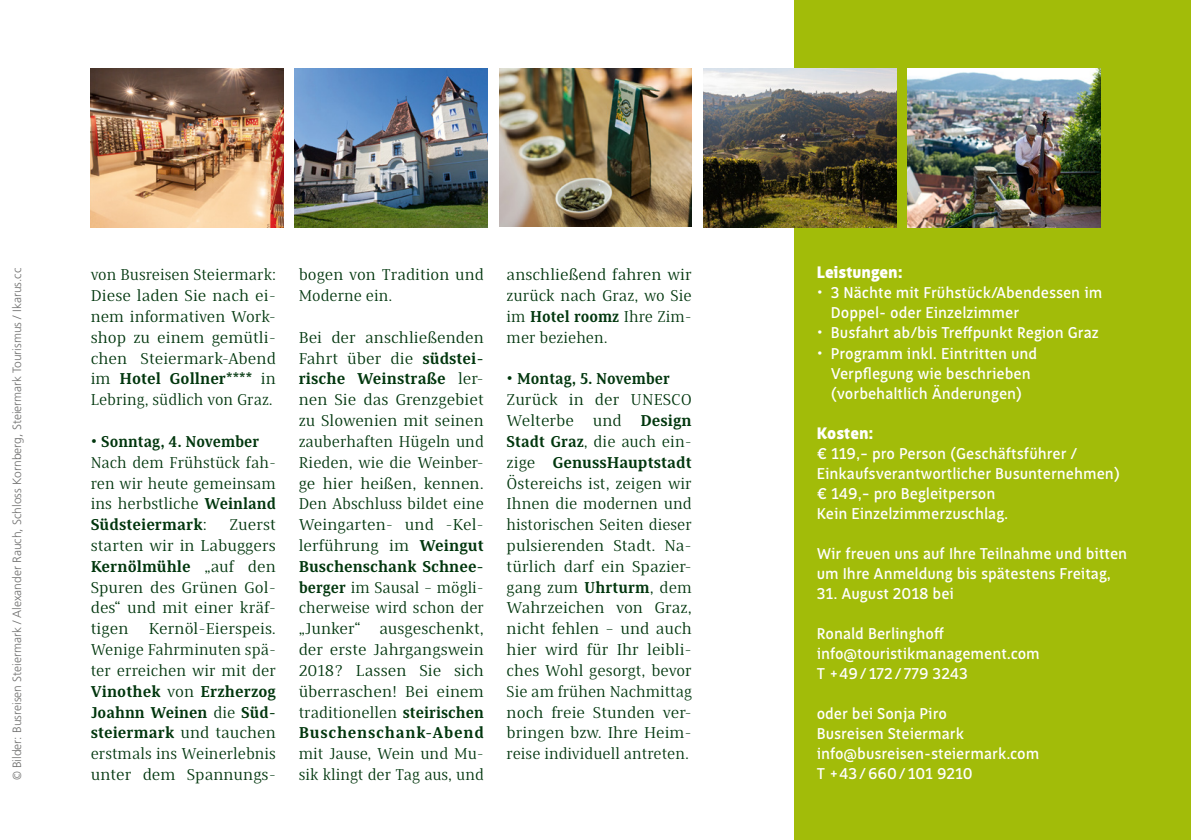
<style>
.page{position:relative;width:1191px;height:840px;background:#fff}
.page>*{position:absolute;margin:0;border:0;box-sizing:border-box;transform-origin:0 0}
.t1{font:900 17px "Saya FY";color:#fff}
.t2{font:16px/20.8px "Saya Serif FY";color:#00360d;text-align:justify;scale:1.05 1}
.t3{font:500 16px/20px "Saya FY";color:#fff}
.t4{font:16px/20.8px "Saya Serif FY";color:#00360d;text-align:justify}
.t5{font:700 16px "Saya Serif FY";color:#00360d}
.t6{font:16px/20.8px "Saya Serif FY";color:#00360d;scale:1.04 1}
.t7{font:300 12px "Frutiger LT Std";color:#6f6f6e}
.s1{font-family:"Saya FY"}
.s2{font-weight:700}
</style>
<div class="page">
<div style="left:794px;top:0;width:397px;height:839px;background:#a2bc09"></div>
<img style="left:907px;top:68px;width:193px;height:159px">
<img style="left:703px;top:68px;width:193px;height:159px">
<img style="left:499px;top:68px;width:193px;height:159px">
<img style="left:295px;top:68px;width:193px;height:159px">
<img style="left:91px;top:68px;width:192px;height:159px">
<p class="t7" style="left:10px;top:779px;width:512px;rotate:-90deg"><span class="s1">©</span> Bilder: Busreisen Steiermark / Alexander Rauch, Schloss Kornberg, Steiermark Tourismus / Ikarus.cc</p>
<p class="t4" style="left:91px;top:264px;width:187px">von Busreisen Steiermark:<br>Diese laden Sie nach ei&shy;nem informativen Work&shy;shop zu einem gemütli&shy;chen Steiermark-Abend im <span class="s2">Hotel Gollner****</span> in Lebring, südlich von Graz.</p>
<p class="t5" style="left:91px;top:431px;width:170px">• Sonntag, 4. November</p>
<p class="t4" style="left:91px;top:451px;width:187px">Nach dem Frühstück fah&shy;ren wir heute gemeinsam ins herbstliche <span class="s2">Weinland Südsteiermark</span>:</p>
<p class="t2" style="left:91px;top:513px;width:178px;text-indent:139px">Zuerst starten wir in Labuggers <span class="s2">Kernölmühle</span> „auf den Spuren des Grünen Gol&shy;des“ und mit einer kräf&shy;tigen</p>
<p class="t2" style="left:91px;top:617px;width:178px;text-indent:58px">Kernöl- Eierspeis.<br>Wenige Fahrminuten spä&shy;ter erreichen wir mit der <span class="s2">Vinothek</span> von <span class="s2">Erzherzog Joahnn Weinen</span> die <span class="s2">Süd&shy;steiermark</span> und tauchen erstmals ins Weinerlebnis unter dem Spannungs-</p>
<p class="t6" style="left:299px;top:264px;width:180px">bogen von Tradition und<br>Moderne ein.</p>
<p class="t2" style="left:299px;top:326px;width:178px">Bei der anschließenden Fahrt über die <span class="s2">südstei&shy;rische Weinstraße</span> ler&shy;nen Sie das Grenzgebiet zu Slowenien mit seinen zauberhaften Hügeln und Rieden, wie die Weinber&shy;ge hier heißen, kennen.<br>Den Abschluss bildet eine Weingarten- und - Kel&shy;lerführung im <span class="s2">Weingut Buschenschank Schnee&shy;berger</span> im Sausal – mögli&shy;cherweise wird schon der „Junker“ ausgeschenkt, der erste Jahrgangswein 2018? Lassen Sie sich überraschen! Bei einem traditionellen <span class="s2">steirischen Buschenschank-Abend</span></p>
<p class="t4" style="left:299px;top:742px;width:187px">mit Jause, Wein und Mu&shy;sik klingt der Tag aus, und</p>
<p class="t2" style="left:506px;top:264px;width:178px">anschließend fahren wir zurück nach Graz, wo Sie im <span class="s2">Hotel roomz</span> Ihre Zim&shy;mer beziehen.</p>
<p class="t5" style="left:506px;top:368px;width:165px">• Montag, 5. November</p>
<p class="t2" style="left:506px;top:389px;width:178px">Zurück in der UNESCO Welterbe und <span class="s2">Design Stadt Graz</span>, die auch ein&shy;zige <span class="s2">GenussHauptstadt </span>Östereichs ist, zeigen wir Ihnen die modernen und historischen Seiten dieser pulsierenden Stadt. Na&shy;türlich darf ein Spazier&shy;gang zum <span class="s2">Uhrturm</span>, dem Wahrzeichen von Graz, nicht fehlen – und auch hier wird für Ihr leibli&shy;ches Wohl gesorgt, bevor Sie am frühen Nachmittag noch freie Stunden ver&shy;bringen bzw. Ihre Heim&shy;reise individuell antreten.</p>
<p class="t1" style="left:816px;top:262px;width:88px">Leistungen:</p>
<p class="t3" style="left:831px;top:282px;width:273px;text-indent:-14px">• 3 Nächte mit Frühstück/Abendessen im<br>Doppel- oder Einzelzimmer</p>
<p class="t3" style="left:816px;top:322px;width:284px">• Busfahrt ab/bis Treffpunkt Region Graz</p>
<p class="t3" style="left:816px;top:342px;width:222px;text-align:center">• Programm inkl. Eintritten und<br>Verpflegung wie beschrieben (vorbehaltlich Änderungen)</p>
<p class="t1" style="left:816px;top:422px;width:59px">Kosten:</p>
<p class="t3" style="left:816px;top:442px;width:305px">€ 119,– pro Person (Geschäftsführer / Einkaufsverantwortlicher Busunternehmen) € 149,– pro Begleitperson<br>Kein Einzelzimmerzuschlag.</p>
<p class="t3" style="left:816px;top:542px;width:312px">Wir freuen uns auf Ihre Teilnahme und bitten um Ihre Anmeldung bis spätestens Freitag,</p>
<p class="t3" style="left:816px;top:582px;width:139px">31. August 2018 bei</p>
<p class="t3" style="left:816px;top:622px;width:225px">Ronald Berlinghoff info@touristikmanagement.com<br>T +49/ 172/ 779 3243</p>
<p class="t3" style="left:816px;top:702px;width:224px">oder bei Sonja Piro<br>Busreisen Steiermark info@busreisen-steiermark.com<br>T +43/660/ 101 9210</p>
</div>
